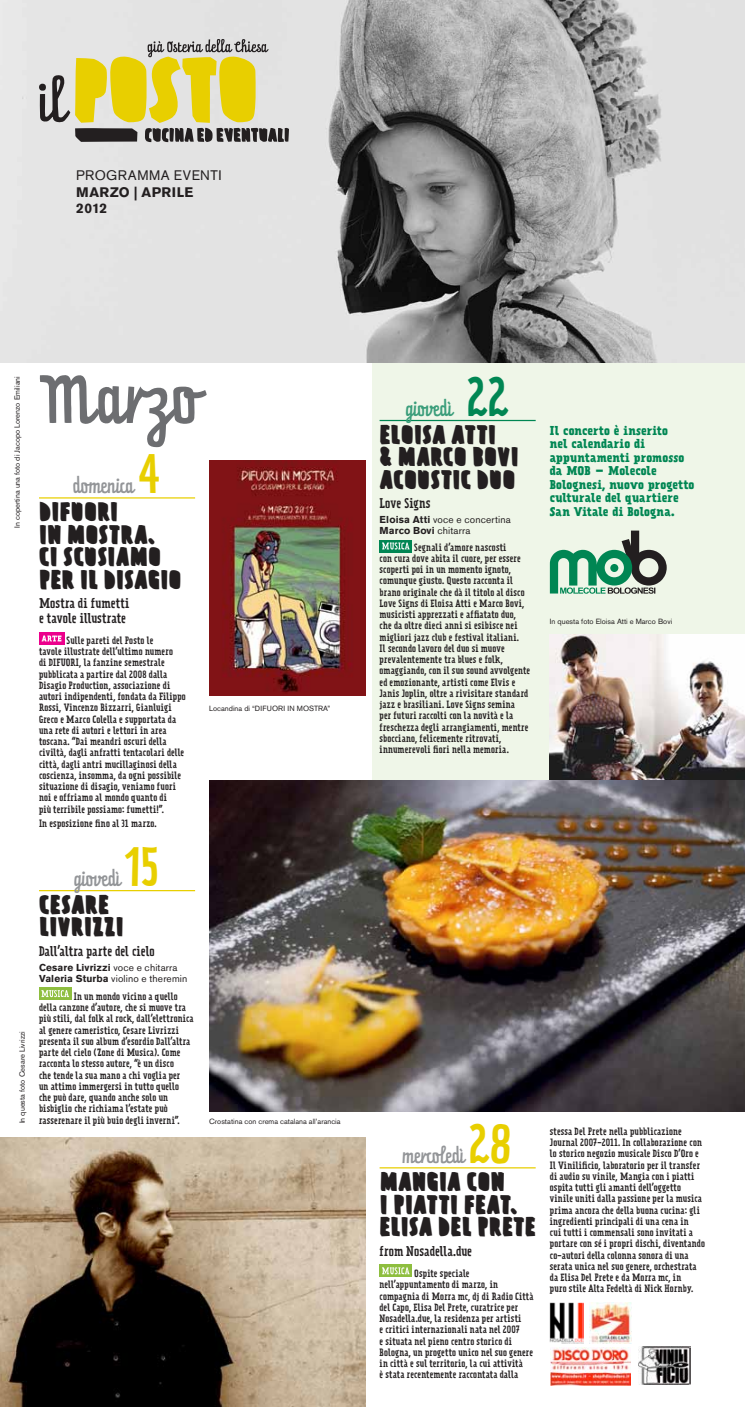
<style>
.page{position:relative;width:745px;height:1407px;background:#fff}
.page>*{position:absolute;margin:0;border:0;box-sizing:border-box;transform-origin:0 0}
.t1{font:60px "Prater Script Two";color:#6d6e71}
.t2{font:48.75px "Prater Script Two";color:#e8cf00}
.t3{font:48.75px "Prater Script Two";color:#008653}
.t4{font:22.5px/22.5px "Prater Block Two Back";letter-spacing:.02em;color:#231f20}
.t5{font:17.5px "Prater Script Two";letter-spacing:-.035em;color:#939598}
.t6{font:17.5px "Prater Script Two";letter-spacing:-.035em;color:#3b9e7b}
.t7{font:700 13.75px/16.5px "Akzidenz Grotesk BE";letter-spacing:.03em;color:#231f20}
.t8{font:13.75px "Akzidenz Grotesk BE";letter-spacing:.035em;color:#231f20}
.t9{font:12.5px/15px "Prater Serif One";letter-spacing:.01em;color:#231f20}
.t10{font:700 11.25px/13.5px "Prater Serif One";letter-spacing:.01em;color:#008653}
.t11{font:10px/11.2px "Akzidenz Grotesk BE";letter-spacing:.02em;color:#231f20}
.t12{font:9.38px/11.2px "Prater Serif One";letter-spacing:.02em;color:#231f20}
.t13{font:7.5px "Akzidenz Grotesk BE";color:#231f20}
.s1{font-weight:700}
</style>
<div class="page">
<div style="left:372px;top:354px;width:372px;height:681px;background:#eff6e8"></div>
<hr style="left:39px;top:497px;width:156px;height:1px;background:#e8cf00">
<hr style="left:39px;top:890px;width:156px;height:1px;background:#e8cf00">
<svg style="left:39px;top:632px;width:25px;height:13px"></svg>
<svg style="left:42px;top:635px;width:19px;height:6px"></svg>
<div style="left:39px;top:987px;width:32px;height:13px;background:#8ebe3f"></div>
<svg style="left:41px;top:990px;width:28px;height:7px"></svg>
<hr style="left:379px;top:420px;width:156px;height:1px;background:#008653">
<hr style="left:379px;top:1167px;width:156px;height:1px;background:#e8cf00">
<div style="left:379px;top:540px;width:33px;height:12px;background:#008653"></div>
<svg style="left:382px;top:542px;width:27px;height:8px"></svg>
<div style="left:379px;top:1264px;width:33px;height:13px;background:#8ebe3f"></div>
<svg style="left:382px;top:1267px;width:27px;height:7px"></svg>
<img style="left:549px;top:634px;width:195px;height:146px">
<img style="left:0;top:0;width:744px;height:362px">
<img style="left:209px;top:461px;width:156px;height:234px">
<img style="left:0;top:1137px;width:365px;height:270px">
<img style="left:209px;top:780px;width:535px;height:332px">
<img style="left:638px;top:1346px;width:51px;height:39px">
<img style="left:549px;top:1303px;width:34px;height:40px">
<img style="left:550px;top:1347px;width:80px;height:38px">
<img style="left:589px;top:1302px;width:42px;height:41px">
<svg style="left:549px;top:530px;width:117px;height:64px"></svg>
<svg style="left:39px;top:39px;width:250px;height:103px;background:#cbc37e"></svg>
<h3 class="t8" style="left:76px;top:167px;width:145px">programma eventi</h3>
<h3 class="t7" style="left:76px;top:184px;width:118px">MARZO | APRILE<br>2012</h3>
<p class="t13" style="left:13px;top:528px;width:153px;rotate:-90deg">In copertina una foto di Jacopo Lorenzo Emiliani</p>
<p class="t13" style="left:18px;top:1123px;width:93px;rotate:-90deg">In questa foto Cesare Livrizzi</p>
<h1 class="t1" style="left:45px;top:360px;width:159px">Marzo</h1>
<h2 class="t2" style="left:138px;top:442px;width:24px">4</h2>
<h3 class="t4" style="left:39px;top:500px;width:144px">DIFUORI<br>IN MOSTRA.<br>CI SCUSIAMO<br>PER IL DISAGIO</h3>
<h3 class="t9" style="left:39px;top:596px;width:92px">Mostra di fumetti e tavole illustrate</h3>
<p class="t12" style="left:39px;top:635px;width:148px;text-indent:28px">Sulle pareti del Posto le<br>tavole illustrate dell’ultimo numero<br>di DIFUORI, la fanzine semestrale pubblicata a partire dal 2008 dalla Disagio Production, associazione di autori indipendenti, fondata da Filippo Rossi, Vincenzo Bizzarri, Gianluigi Greco e Marco Colella e supportata da una rete di autori e lettori in area toscana. “Dai meandri oscuri della civiltà, dagli anfratti tentacolari delle città, dagli antri mucillaginosi della coscienza, insomma, da ogni possibile situazione di disagio, veniamo fuori noi e offriamo al mondo quanto di<br>più terribile possiamo: fumetti!”.</p>
<p class="t12" style="left:39px;top:818px;width:119px">In esposizione fino al 31 marzo.</p>
<h3 class="t5" style="left:74px;top:867px;width:48px">giovedì</h3>
<h3 class="t5" style="left:74px;top:475px;width:63px">domenica</h3>
<h2 class="t2" style="left:124px;top:835px;width:37px">15</h2>
<h3 class="t4" style="left:39px;top:893px;width:86px">CESARE<br>LIVRIZZI</h3>
<h3 class="t9" style="left:39px;top:944px;width:117px">Dall’altra parte del cielo</h3>
<p class="t11" style="left:39px;top:961px;width:150px"><span class="s1">Cesare Livrizzi</span> voce e chitarra<br><span class="s1">Valeria Sturba</span> violino e theremin</p>
<p class="t12" style="left:39px;top:991px;width:156px;text-indent:35px">In un mondo vicino a quello della canzone d’autore, che si muove tra più stili, dal folk al rock, dall’elettronica al genere cameristico, Cesare Livrizzi presenta il suo album d’esordio Dall’altra parte del cielo (Zone di Musica). Come racconta lo stesso autore, “è un disco<br>che tende la sua mano a chi voglia per<br>un attimo immergersi in tutto quello<br>che può dare, quando anche solo un bisbiglio che richiama l’estate può rasserenare il più buio degli inverni”.</p>
<p class="t13" style="left:209px;top:704px;width:122px">Locandina di “DIFUOR I IN MOSTRA”</p>
<p class="t13" style="left:209px;top:1117px;width:133px">Crostatina con crema catalana all’arancia</p>
<h2 class="t3" style="left:466px;top:365px;width:44px">22</h2>
<h3 class="t4" style="left:379px;top:423px;width:140px">ELOISA ATTI<br>&amp; MARCO BOVI<br>ACOUSTIC DUO</h3>
<h3 class="t9" style="left:379px;top:496px;width:52px">Love Signs</h3>
<p class="t11" style="left:379px;top:514px;width:133px"><span class="s1">Eloisa Atti</span> voce e concertina<br><span class="s1">Marco Bovi</span> chitarra</p>
<p class="t12" style="left:379px;top:541px;width:152px;text-indent:35px">Segnali d’amore nascosti<br>con cura dove abita il cuore, per essere scoperti poi in un momento ignoto, comunque giusto. Questo racconta il brano originale che dà il titolo al disco Love Signs di Eloisa Atti e Marco Bovi, musicisti apprezzati e affiatato duo, che da oltre dieci anni si esibisce nei migliori jazz club e festival italiani.<br>Il secondo lavoro del duo si muove prevalentemente tra blues e folk, omaggiando, con il suo sound avvolgente ed emozionante, artisti come Elvis e Janis Joplin, oltre a rivisitare standard jazz e brasiliani. Love Signs semina<br>per futuri raccolti con la novità e la freschezza degli arrangiamenti, mentre sbocciano, felicemente ritrovati, innumerevoli fiori nella memoria.</p>
<h3 class="t6" style="left:406px;top:397px;width:48px">giovedì</h3>
<p class="t10" style="left:549px;top:423px;width:146px">Il concerto è inserito<br>nel calendario di appuntamenti promosso da MOB – Molecole<br>Bolognesi, nuovo progetto culturale del quartiere<br>San Vitale di Bologna.</p>
<p class="t13" style="left:549px;top:617px;width:124px">In questa foto Eloisa Atti e Marco Bovi</p>
<h2 class="t2" style="left:468px;top:1112px;width:45px">28</h2>
<h3 class="t4" style="left:379px;top:1170px;width:126px">MANGIA CON<br>I PIATTI FEAT</h3>
<h3 class="t5" style="left:402px;top:1145px;width:64px">mercoledì</h3>
<h3 class="t4" style="left:510px;top:1193px;width:8px">.</h3>
<h3 class="t4" style="left:379px;top:1215px;width:14px">ELISA</h3>
<h3 class="t4" style="left:438px;top:1215px;width:55px">DEL PRETE</h3>
<h3 class="t9" style="left:379px;top:1243px;width:94px">from Nosadella.due</h3>
<p class="t12" style="left:379px;top:1268px;width:155px;text-indent:35px">Ospite speciale nell’appuntamento di marzo, in compagnia di Morra mc, dj di Radio Città del Capo, Elisa Del Prete, curatrice per Nosadella.due, la residenza per artisti<br>e critici internazionali nata nel 2007<br>e situata nel pieno centro storico di Bologna, un progetto unico nel suo genere in città e sul territorio, la cui attività<br>è stata recentemente raccontata dalla</p>
<p class="t12" style="left:549px;top:1126px;width:156px">stessa Del Prete nella pubblicazione Journal 2007-2011. In collaborazione con lo storico negozio musicale Disco D’Oro e Il Vinilificio, laboratorio per il transfer di audio su vinile, Mangia con i piatti ospita tutti gli amanti dell’oggetto vinile uniti dalla passione per la musica prima ancora che della buona cucina: gli ingredienti principali di una cena in<br>cui tutti i commensali sono invitati a portare con sé i propri dischi, diventando co-autori della colonna sonora di una serata unica nel suo genere, orchestrata da Elisa Del Prete e da Morra mc, in<br>puro stile Alta Fedeltà di Nick Hornby.</p>
</div>
